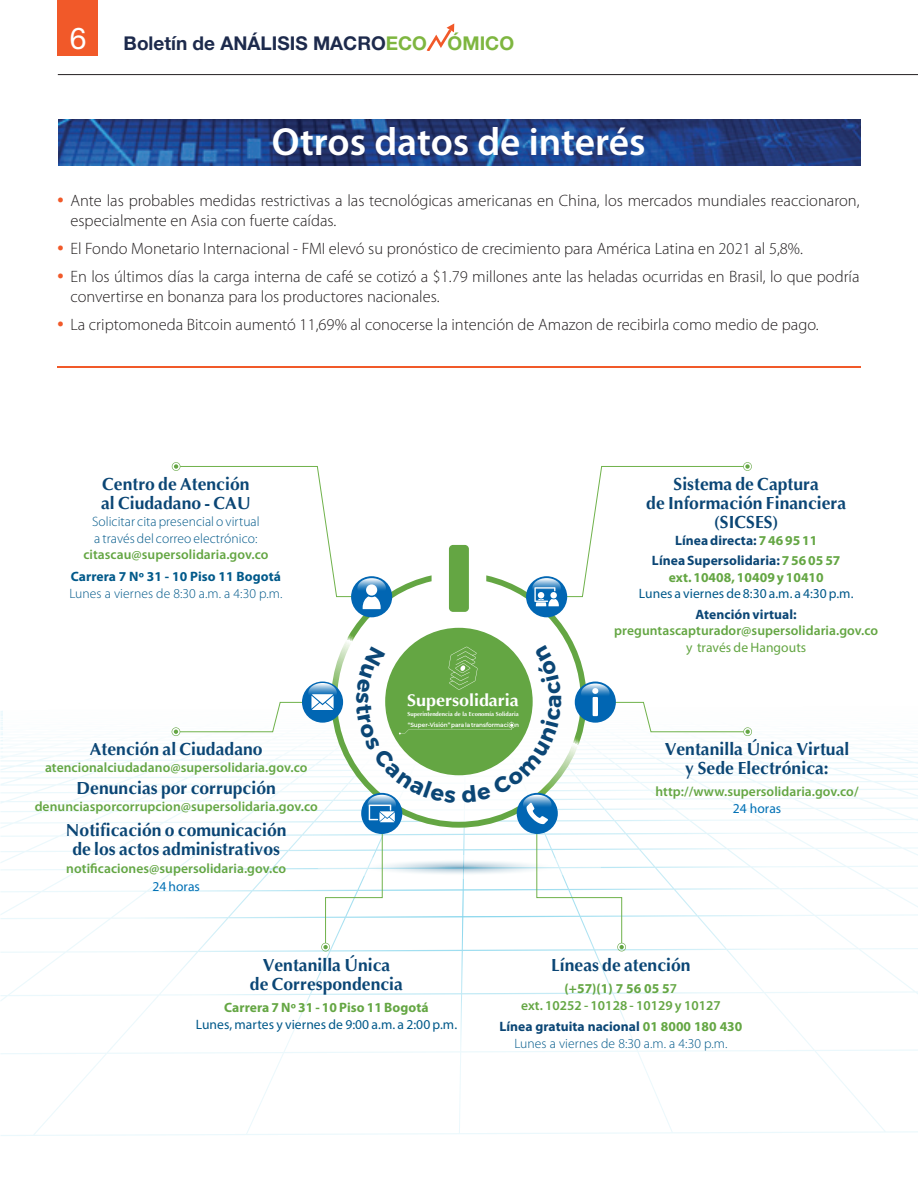
<style>
.page{position:relative;width:918px;height:1188px;background:#fff}
.page>*{position:absolute;margin:0;border:0;box-sizing:border-box;transform-origin:0 0}
.t1{font:600 39.45px "Myriad Pro";color:#fff}
.t2{font:700 19.05px "Helvetica Neue LT Pro";color:#1d2a4c}
.t3{font:700 17.4px/19px "Optima";letter-spacing:.005em;color:#0b4675;text-align:center}
.t4{font:700 16.95px "Optima";color:#fff;scale:1.06 1}
.t5{font:300 16.5px/28.3px "Myriad Pro";color:#231f20}
.t6{font:600 13.65px/16.6px "Myriad Pro";letter-spacing:.005em;color:#64a643;text-align:center}
.t7{font:300 13.65px/16.6px "Myriad Pro";letter-spacing:.005em;color:#01598a}
.t8{font:13.65px "Myriad Pro";letter-spacing:.005em;color:#01598a}
.t9{font:700 13.65px/20.4px "Myriad Pro";letter-spacing:.005em;color:#0b4675;text-align:center}
.t10{font:700 13.65px "Myriad Pro";letter-spacing:.005em;color:#64a643}
.t11{font:700 13.65px "Myriad Pro";letter-spacing:.005em;color:#01598a}
.t12{font:13.65px "Myriad Pro";letter-spacing:.005em;color:#64a643}
.t13{font:13.65px "Myriad Pro";letter-spacing:.005em;color:#0070b5}
.t14{font:600 6px "Montserrat";color:#fff;scale:.95 1}
.t15{font:700 5.85px "Optima";color:#fff}
.s1{font-weight:400;font-size:30px;color:#fff}
.s2{color:#7eb640}
.s3{color:#64a643}
.s4{font-weight:700}
.s5{font-weight:700;color:#0b4675}
.s6{font-weight:700;color:#64a643}
</style>
<div class="page">
<div style="left:57px;top:0;width:41px;height:56px;background:#f15929"></div>
<svg style="left:427px;top:23px;width:27px;height:27px"></svg>
<hr style="left:58px;top:74px;width:860px;height:1px;background:#231f20">
<img style="left:58px;top:119px;width:803px;height:47px">
<hr style="left:57px;top:366px;width:804px;height:2px;background:#f15929">
<svg style="left:0;top:711px;width:918px;height:425px"></svg>
<div style="left:3px;top:665px;width:915px;height:93px;background:#fff"></div>
<svg style="left:344px;top:575px;width:230px;height:70px"></svg>
<div style="left:385px;top:628px;width:148px;height:147px;background:#64a643;border-radius:50%"></div>
<div style="left:449px;top:545px;width:20px;height:67px;background:#64a643;border-radius:4px"></div>
<div style="left:351px;top:576px;width:41px;height:41px;background:#0166b3;border-radius:50%"></div>
<svg style="left:172px;top:462px;width:214px;height:147px"></svg>
<div style="left:366px;top:584px;width:11px;height:12px;background:#fff;border-radius:50%"></div>
<div style="left:526px;top:576px;width:41px;height:41px;background:#0166b3;border-radius:50%"></div>
<svg style="left:532px;top:462px;width:220px;height:144px"></svg>
<svg style="left:172px;top:645px;width:580px;height:306px"></svg>
<p class="t2" style="left:70px;top:31px;width:446px"><span class="s1">6</span> Boletín de ANÁLISIS MACRO<span class="s2">ECO ÓMICO</span></p>
<h1 class="t1" style="left:272px;top:120px;width:375px">Otros datos de interés</h1>
<p class="t5" style="left:70px;top:191px;width:791px;line-height:19.8px">Ante las probables medidas restrictivas a las tecnológicas americanas en China, los mercados mundiales reaccionaron, especialmente en Asia con fuerte caídas.</p>
<p class="t5" style="left:70px;top:235px;width:791px">El Fondo Monetario Internacional - FMI elevó su pronóstico de crecimiento para América Latina en 2021 al 5,8%.<br>En los últimos días la carga interna de café se cotizó a $1.79 millones ante las heladas ocurridas en Brasil, lo que podría</p>
<p class="t5" style="left:70px;top:283px;width:750px">convertirse en bonanza para los productores nacionales.<br>La criptomoneda Bitcoin aumentó 11,69% al conocerse la intención de Amazon de recibirla como medio de pago.</p>
<p class="t3" style="left:101px;top:475px;width:151px;text-align:left">Centro de Atención al Ciudadano - CAU</p>
<p class="t7" style="left:92px;top:513px;width:169px">Solicitar cita presencial o virtual a través del correo electrónico:</p>
<p class="t6" style="left:83px;top:547px;width:187px">citascau@supersolidaria.gov.co</p>
<p class="t11" style="left:71px;top:569px;width:212px">Carrera 7 Nº 31 - 10 Piso 11 Bogotá</p>
<p class="t7" style="left:69px;top:585px;width:215px">Lunes a viernes de 8:30 a.m. a 4:30 p.m.</p>
<p class="t3" style="left:90px;top:740px;width:174px">Atención al Ciudadano</p>
<p class="t6" style="left:45px;top:759px;width:264px">atencionalciudadano@supersolidaria.gov.co</p>
<p class="t3" style="left:77px;top:779px;width:201px">Denuncias por corrupción</p>
<p class="t6" style="left:35px;top:799px;width:285px">denunciasporcorrupcion@supersolidaria.gov.co</p>
<p class="t3" style="left:66px;top:821px;width:222px">Notificación o comunicación de los actos administrativos</p>
<p class="t6" style="left:66px;top:861px;width:221px">notificaciones@supersolidaria.gov.co</p>
<p class="t13" style="left:152px;top:878px;width:49px">24 horas</p>
<p class="t4" style="left:407px;top:691px;width:107px">Supersolidaria</p>
<p class="t15" style="left:408px;top:711px;width:113px">Superintendencia de la Economía Solidaria</p>
<p class="t14" style="left:408px;top:720px;width:119px">“Super-Visión”para la transformaci n</p>
<p class="t3" style="left:646px;top:475px;width:201px">Sistema de Captura<br>de Información Financiera (SICSES)</p>
<p class="t9" style="left:652px;top:530px;width:190px">Línea directa: <span class="s3">7 46 95 11<br></span>Línea Supersolidaria: <span class="s3">7 56 05 57</span></p>
<p class="t10" style="left:669px;top:570px;width:157px">ext. 10408, 10409 y 10410</p>
<p class="t8" style="left:639px;top:585px;width:216px">Lunes a viernes de 8:30 a.m. a 4:30 p.m.</p>
<p class="t9" style="left:696px;top:604px;width:103px">Atención virtual:</p>
<p class="t6" style="left:614px;top:623px;width:265px">preguntascapturador@supersolidaria.gov.co</p>
<p class="t12" style="left:686px;top:639px;width:122px">y través de Hangouts</p>
<p class="t3" style="left:665px;top:740px;width:186px">Ventanilla Única Virtual y Sede Electrónica:</p>
<p class="t6" style="left:655px;top:783px;width:205px">http://www.supersolidaria.gov.co/</p>
<p class="t13" style="left:733px;top:800px;width:50px">24 horas</p>
<p class="t3" style="left:250px;top:956px;width:154px">Ventanilla Única<br>de Correspondencia</p>
<p class="t10" style="left:224px;top:1000px;width:206px">Carrera 7 Nº 31 - 10 Piso 11 Bogotá</p>
<p class="t8" style="left:196px;top:1016px;width:263px">Lunes, martes y viernes de 9:00 a.m. a 2:00 p.m.</p>
<p class="t3" style="left:551px;top:956px;width:141px">Líneas de atención</p>
<p class="t6" style="left:521px;top:980px;width:201px"><span class="s4">(+57)(1) 7 56 05 5</span>7<br>ext. 10252 - 10128 - 10129 y 10127</p>
<p class="t7" style="left:499px;top:1019px;width:245px;text-align:center"><span class="s5">Línea gratuita nacional</span> <span class="s6">01 8000 180 430<br></span>Lunes a viernes de 8:30 a.m. a 4:30 p.m.</p>
</div>
